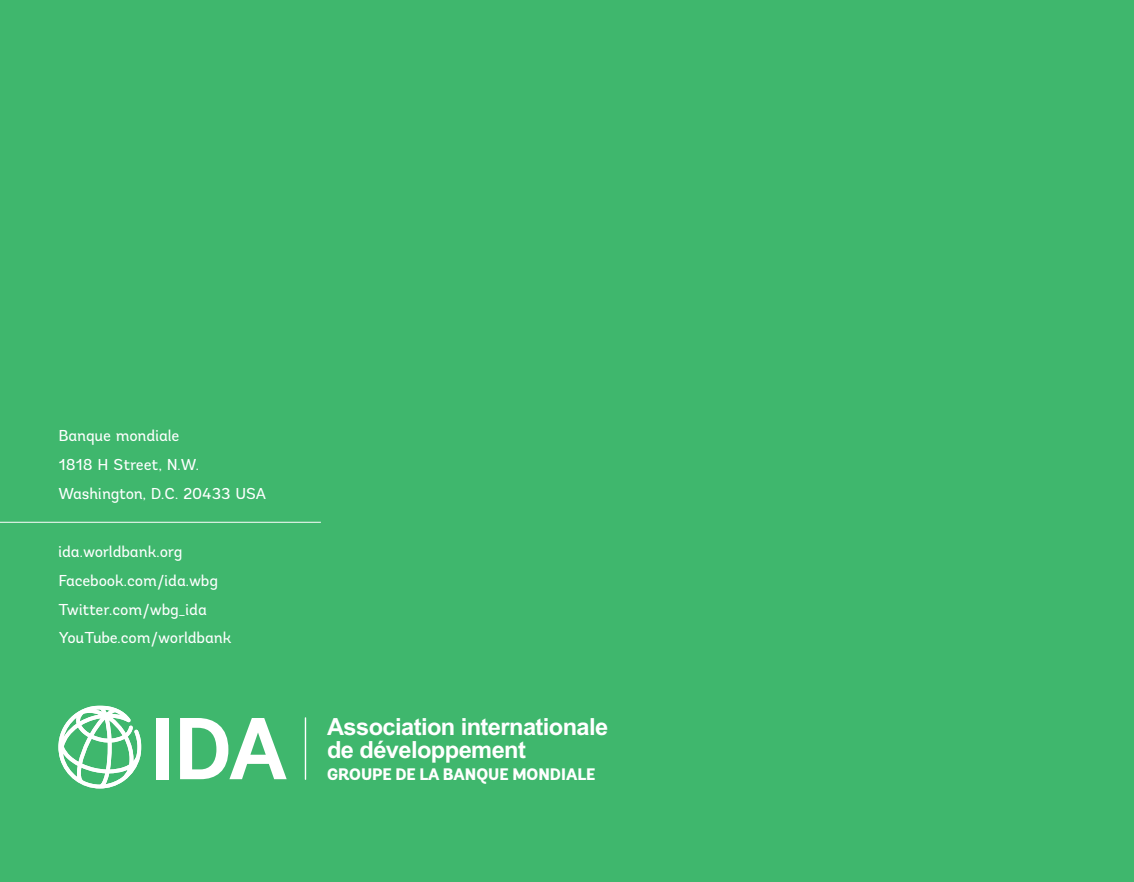
<style>
.page{position:relative;width:1134px;height:882px;background:#3fb76d}
.page>*{position:absolute;margin:0;border:0;box-sizing:border-box;transform-origin:0 0}
.t1{font:700 23.62px/22.8px "Arial";letter-spacing:-.025em;color:#fff}
.t2{font:800 16.62px "Andes";color:#fff}
.t3{font:15.75px/28.9px "Andes";letter-spacing:-.01em;color:#fff}
</style>
<div class="page">
<hr style="left:0;top:522px;width:321px;height:1px;background:#fff">
<div style="left:156px;top:718px;width:12px;height:61px;background:#fff"></div>
<svg style="left:180px;top:718px;width:107px;height:61px"></svg>
<hr style="left:305px;top:717px;width:1px;height:63px;background:#fff">
<svg style="left:58px;top:706px;width:83px;height:82px"></svg>
<p class="t3" style="left:58px;top:421px;width:210px">Banque mondiale<br>1818 H Street, N.W.<br>Washington, D.C. 20433 USA</p>
<p class="t3" style="left:58px;top:537px;width:175px">ida.worldbank.org<br>Facebook.com/ida.wbg<br>Twitter.com/wbg_ida<br>YouTube.com/worldbank</p>
<h1 class="t1" style="left:327px;top:716px;width:283px">Association internationale de développement</h1>
<p class="t2" style="left:327px;top:764px;width:270px">GROUPE DE LA BANQUE MONDIALE</p>
</div>
